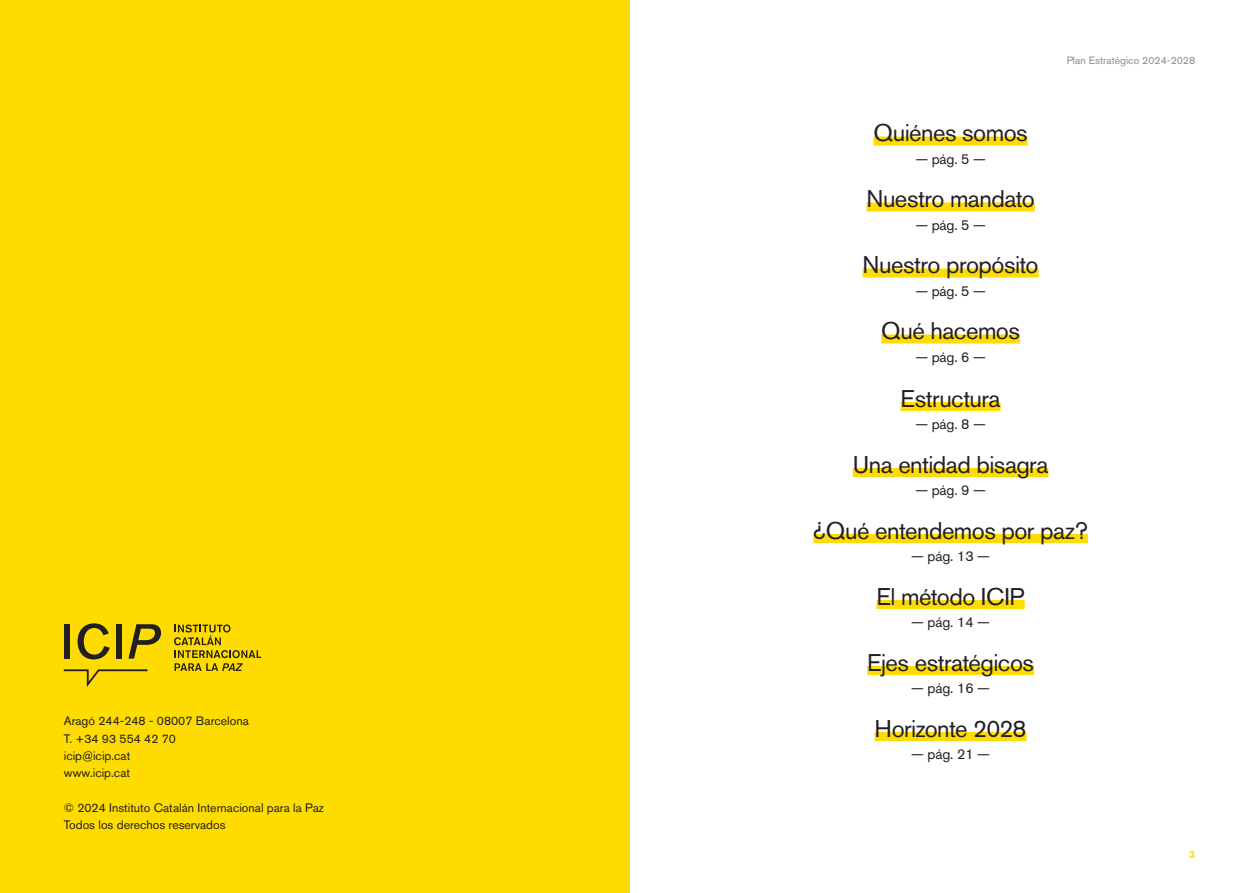
<style>
.page{position:relative;width:1259px;height:893px;background:#fff}
.page>*{position:absolute;margin:0;border:0;box-sizing:border-box;transform-origin:0 0}
.t1{font:24px "Akzidenz Grotesk BQ";letter-spacing:-.02em;color:#231f20}
.t2{font:14.25px "Akzidenz Grotesk BQ";letter-spacing:-.01em;color:#231f20}
.t3{font:12.3px "Akzidenz Grotesk BQ";color:#231f20}
.t4{font:10.5px "Akzidenz Grotesk BQ";color:#8a8c8f}
.t5{font:700 10.5px "Akzidenz Grotesk BQ";color:#ffdc01}
</style>
<div class="page">
<div style="left:0;top:0;width:629px;height:893px;background:#ffdc01"></div>
<div style="left:873px;top:136px;width:154px;height:9px;background:#ffdc01"></div>
<div style="left:866px;top:202px;width:168px;height:9px;background:#ffdc01"></div>
<div style="left:862px;top:268px;width:176px;height:9px;background:#ffdc01"></div>
<div style="left:881px;top:334px;width:139px;height:9px;background:#ffdc01"></div>
<div style="left:900px;top:402px;width:100px;height:9px;background:#ffdc01"></div>
<div style="left:853px;top:468px;width:195px;height:9px;background:#ffdc01"></div>
<div style="left:813px;top:534px;width:275px;height:9px;background:#ffdc01"></div>
<div style="left:876px;top:600px;width:148px;height:9px;background:#ffdc01"></div>
<div style="left:867px;top:666px;width:167px;height:9px;background:#ffdc01"></div>
<div style="left:874px;top:732px;width:152px;height:9px;background:#ffdc01"></div>
<svg style="left:64px;top:669px;width:83px;height:18px"></svg>
<div style="left:64px;top:624px;width:5px;height:35px;background:#231f20"></div>
<div style="left:116px;top:624px;width:6px;height:35px;background:#231f20"></div>
<svg style="left:78px;top:623px;width:32px;height:36px"></svg>
<svg style="left:128px;top:624px;width:33px;height:35px"></svg>
<svg style="left:174px;top:624px;width:87px;height:47px"></svg>
<p class="t3" style="left:64px;top:714px;width:187px">Aragó 244-248 - 08007 Barcelona</p>
<p class="t3" style="left:64px;top:731px;width:114px">T. +34 93 554 42 70</p>
<p class="t3" style="left:64px;top:748px;width:68px">icip@icip.cat</p>
<p class="t3" style="left:64px;top:766px;width:68px">www.icip.cat</p>
<p class="t3" style="left:64px;top:800px;width:262px">© 2024 Instituto Catalán Internacional para la Paz</p>
<p class="t3" style="left:64px;top:818px;width:163px">Todos los derechos reservados</p>
<p class="t4" style="left:1066px;top:54px;width:130px">Plan Estratégico 2024-2028</p>
<p class="t1" style="left:873px;top:118px;width:156px">Quiénes somos</p>
<p class="t2" style="left:915px;top:150px;width:72px">— pág. 5 —</p>
<p class="t1" style="left:866px;top:184px;width:170px">Nuestro mandato</p>
<p class="t2" style="left:915px;top:216px;width:72px">— pág. 5 —</p>
<p class="t1" style="left:862px;top:250px;width:177px">Nuestro propósito</p>
<p class="t2" style="left:915px;top:282px;width:72px">— pág. 5 —</p>
<p class="t1" style="left:881px;top:316px;width:140px">Qué hacemos</p>
<p class="t2" style="left:915px;top:348px;width:72px">— pág. 6 —</p>
<p class="t1" style="left:900px;top:384px;width:101px">Estructura</p>
<p class="t2" style="left:915px;top:416px;width:72px">— pág. 8 —</p>
<p class="t1" style="left:853px;top:450px;width:197px">Una entidad bisagra</p>
<p class="t2" style="left:915px;top:482px;width:72px">— pág. 9 —</p>
<p class="t1" style="left:813px;top:516px;width:276px">¿Qué entendemos por paz?</p>
<p class="t2" style="left:911px;top:548px;width:80px">— pág. 13 —</p>
<p class="t1" style="left:876px;top:582px;width:150px">El método ICIP</p>
<p class="t2" style="left:911px;top:614px;width:80px">— pág. 14 —</p>
<p class="t1" style="left:867px;top:648px;width:168px">Ejes estratégicos</p>
<p class="t2" style="left:911px;top:680px;width:80px">— pág. 16 —</p>
<p class="t1" style="left:874px;top:714px;width:153px">Horizonte 2028</p>
<p class="t2" style="left:911px;top:746px;width:80px">— pág. 21 —</p>
<p class="t5" style="left:1189px;top:849px;width:7px">3</p>
</div>
